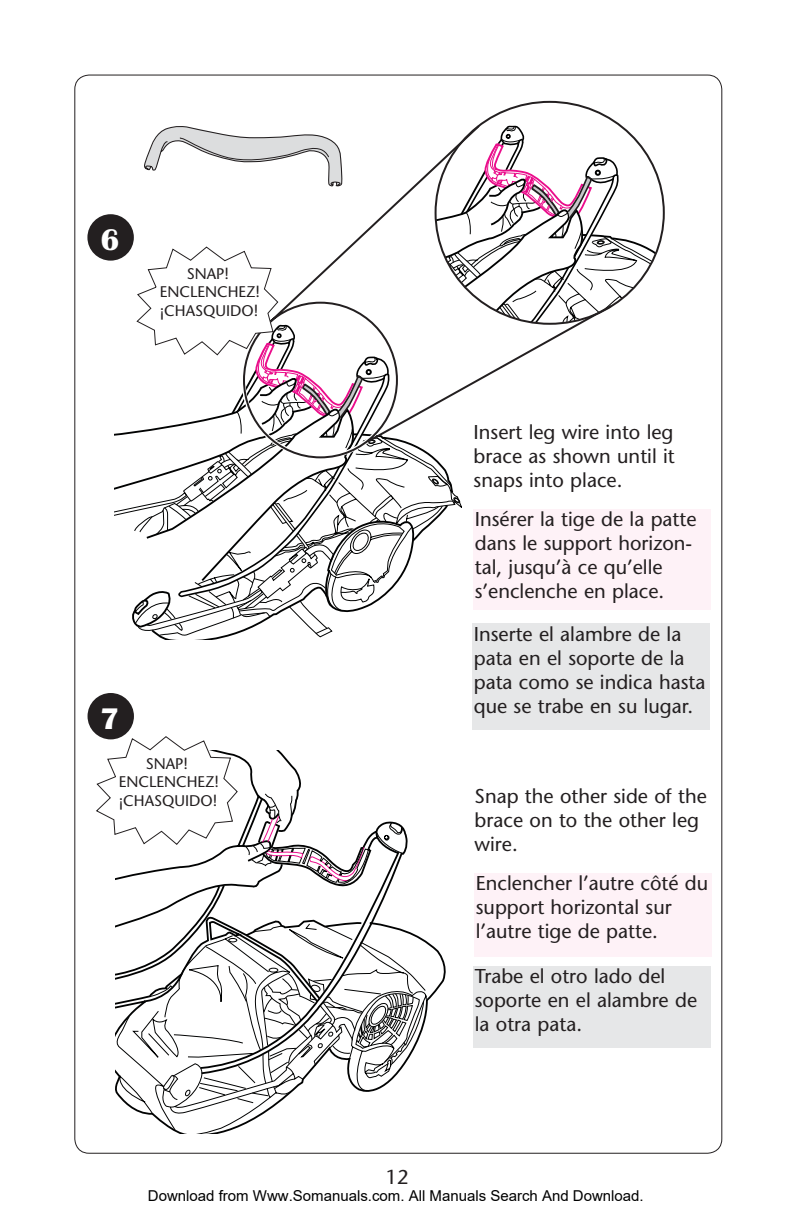
<style>
.page{position:relative;width:792px;height:1224px;background:#fff}
.page>*{position:absolute;margin:0;border:0;box-sizing:border-box;transform-origin:0 0}
.t1{font:700 30.8px "Britannic";color:#fff}
.t2{font:20px/24px "Stone Sans";color:#231f20}
.t3{font:15.4px/18.4px "Stone Sans";color:#231f20;text-align:center}
.t4{font:15px "Arial";color:#000}
</style>
<div class="page">
<div style="left:472px;top:624px;width:237px;height:106px;background:#e6e7e8"></div>
<div style="left:473px;top:509px;width:237px;height:101px;background:#fef2f7"></div>
<div style="left:87px;top:214px;width:47px;height:47px;background:#231f20;border-radius:50%"></div>
<svg style="left:114px;top:125px;width:550px;height:515px"></svg>
<div style="left:88px;top:693px;width:46px;height:46px;background:#231f20;border-radius:50%"></div>
<div style="left:473px;top:966px;width:237px;height:82px;background:#e6e7e8"></div>
<div style="left:474px;top:873px;width:237px;height:83px;background:#fef2f7"></div>
<svg style="left:96px;top:735px;width:331px;height:396px"></svg>
<h1 class="t1" style="left:100px;top:221px;width:20px">6</h1>
<p class="t3" style="left:160px;top:266px;width:102px">SNAP!<br>ENCLENCHEZ! ¡CHASQUIDO!</p>
<h1 class="t1" style="left:101px;top:700px;width:20px">7</h1>
<p class="t3" style="left:119px;top:756px;width:102px">SNAP!<br>ENCLENCHEZ! ¡CHASQUIDO!</p>
<p class="t2" style="left:386px;top:1167px;width:24px">12</p>
<p class="t2" style="left:474px;top:422px;width:203px;text-align:justify">Insert leg wire into leg brace as shown until it snaps into place.</p>
<p class="t2" style="left:475px;top:509px;width:223px">Insérer la tige de la patte dans le support horizon&shy;tal, jusqu’à ce qu’elle s’enclenche en place.</p>
<p class="t2" style="left:474px;top:624px;width:233px">Inserte el alambre de la pata en el soporte de la pata como se indica hasta que se trabe en su lugar.</p>
<p class="t2" style="left:475px;top:786px;width:234px">Snap the other side of the brace on to the other leg wire.</p>
<p class="t2" style="left:476px;top:873px;width:234px">Enclencher l’autre côté du support horizontal sur l’autre tige de patte.</p>
<p class="t2" style="left:475px;top:966px;width:224px">Trabe el otro lado del soporte en el alambre de la otra pata.</p>
<p class="t4" style="left:148px;top:1187px;width:497px">Download from Www.Somanuals.com. All Manuals Search And Download.</p>
</div>
